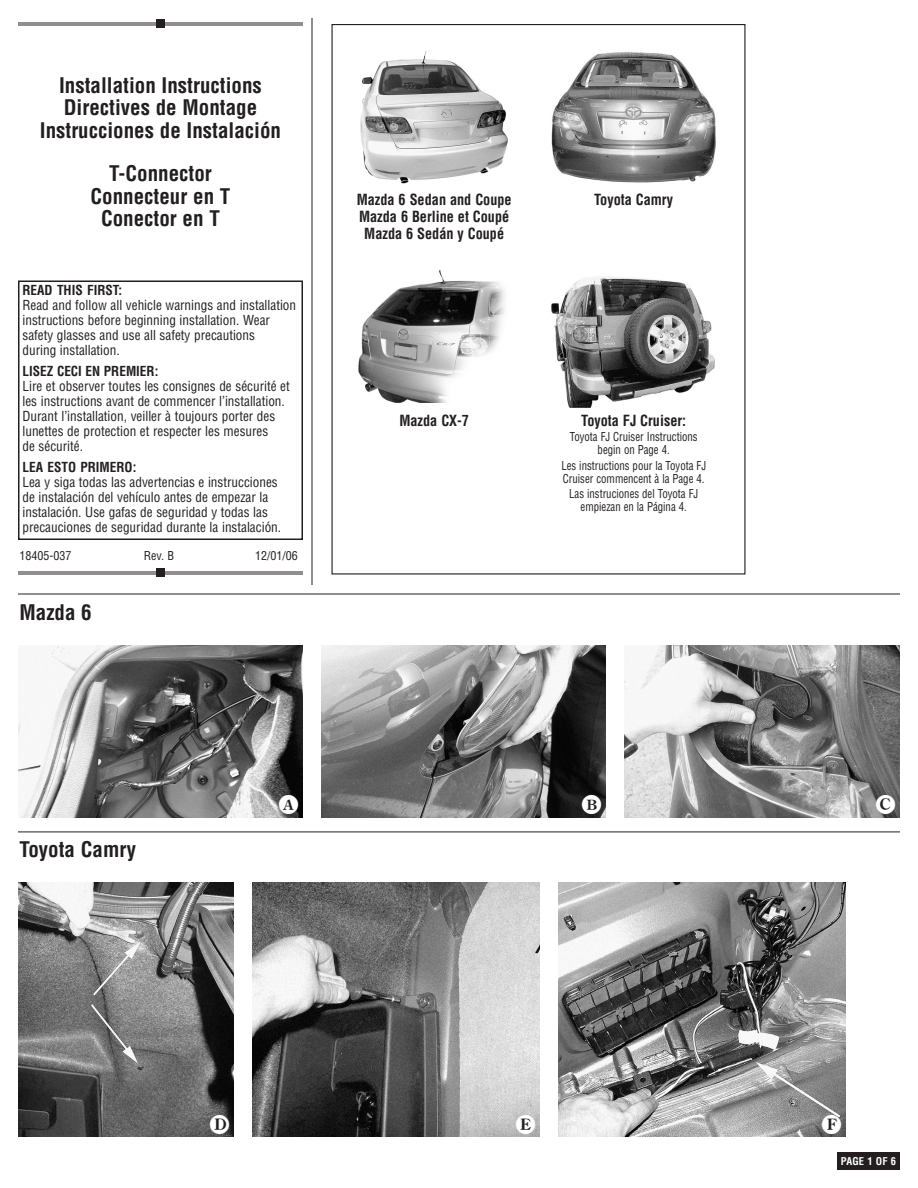
<style>
.page{position:relative;width:918px;height:1188px;background:#fff}
.page>*{position:absolute;margin:0;border:0;box-sizing:border-box;transform-origin:0 0}
.t1{font:condensed 51px "Helvetica";color:#231f20}
.t2{font:700 condensed 21px/22.5px "Helvetica";color:#231f20;text-align:center}
.t3{font:700 condensed 15px/17.2px "Helvetica";color:#231f20;text-align:center;scale:.95 1}
.t4{font:condensed 13.5px/15px "Helvetica";color:#231f20}
.t5{font:700 condensed 13.5px "Helvetica";color:#231f20}
.t6{font:condensed 12px/12.8px "Helvetica";color:#231f20;text-align:center;scale:.9 1}
.t7{font:condensed 12px "Helvetica";color:#231f20}
.t8{font:700 condensed 10.5px "Helvetica";letter-spacing:.015em;color:#fff}
</style>
<div class="page">
<hr style="left:312px;top:18px;width:1px;height:567px;background:#231f20">
<hr style="left:18px;top:22px;width:285px;height:1px;background:#231f20">
<hr style="left:18px;top:24px;width:285px;height:1px;background:#231f20">
<div style="left:156px;top:20px;width:9px;height:8px;background:#231f20"></div>
<hr style="left:18px;top:571px;width:285px;height:1px;background:#231f20">
<hr style="left:18px;top:573px;width:285px;height:1px;background:#231f20">
<div style="left:156px;top:568px;width:9px;height:10px;background:#231f20"></div>
<div style="left:18px;top:280px;width:285px;height:260px;border:2px solid #231f20"></div>
<hr style="left:18px;top:594px;width:882px;height:1px;background:#231f20">
<hr style="left:18px;top:832px;width:882px;height:1px;background:#231f20">
<img style="left:18px;top:645px;width:285px;height:173px">
<img style="left:321px;top:645px;width:285px;height:173px">
<img style="left:624px;top:645px;width:276px;height:173px">
<img style="left:18px;top:882px;width:216px;height:255px">
<img style="left:252px;top:882px;width:288px;height:255px">
<img style="left:558px;top:882px;width:288px;height:255px">
<div style="left:837px;top:1152px;width:63px;height:18px;background:#231f20"></div>
<img style="left:360px;top:51px;width:148px;height:133px">
<img style="left:358px;top:269px;width:147px;height:133px">
<img style="left:551px;top:52px;width:165px;height:131px">
<img style="left:551px;top:276px;width:164px;height:131px">
<svg style="left:279px;top:795px;width:19px;height:19px"></svg>
<svg style="left:582px;top:795px;width:19px;height:19px"></svg>
<svg style="left:210px;top:1114px;width:19px;height:20px"></svg>
<svg style="left:516px;top:1114px;width:19px;height:20px"></svg>
<svg style="left:822px;top:1114px;width:19px;height:20px"></svg>
<svg style="left:876px;top:795px;width:19px;height:19px"></svg>
<h2 class="t2" style="left:40px;top:76px;width:243px">Installation Instructions<br>Directives de Montage<br>Instrucciones de Instalación</h2>
<h2 class="t2" style="left:91px;top:164px;width:141px">T-Connector<br>Connecteur en T<br>Conector en T</h2>
<p class="t5" style="left:22px;top:285px;width:101px">READ THIS FIRST:</p>
<p class="t4" style="left:22px;top:299px;width:275px">Read and follow all vehicle warnings and installation instructions before beginning installation. Wear safety glasses and use all safety precautions<br>during installation.</p>
<p class="t5" style="left:22px;top:366px;width:137px">LISEZ CECI EN PREMIER:</p>
<p class="t4" style="left:22px;top:380px;width:269px">Lire et observer toutes les consignes de sécurité et les instructions avant de commencer l’installation.<br>Durant l’installation, veiller à toujours porter des lunettes de protection et respecter les mesures<br>de sécurité.</p>
<p class="t5" style="left:22px;top:462px;width:115px">LEA ESTO PRIMERO:</p>
<p class="t4" style="left:22px;top:476px;width:260px">Lea y siga todas las advertencias e instrucciones de instalación del vehículo antes de empezar la instalación. Use gafas de seguridad y todas las precauciones de seguridad durante la instalación.</p>
<p class="t7" style="left:20px;top:550px;width:53px">18405-037</p>
<p class="t7" style="left:144px;top:550px;width:32px">Rev. B</p>
<p class="t7" style="left:255px;top:550px;width:44px">12/01/06</p>
<h2 class="t2" style="left:20px;top:603px;width:74px">Mazda 6</h2>
<p class="t3" style="left:357px;top:192px;width:165px">Mazda 6 Sedan and Coupe<br>Mazda 6 Berline et Coupé<br>Mazda 6 Sedán y Coupé</p>
<p class="t3" style="left:594px;top:192px;width:85px">Toyota Camry</p>
<p class="t3" style="left:399px;top:413px;width:75px">Mazda CX-7</p>
<p class="t3" style="left:581px;top:413px;width:112px">Toyota FJ Cruiser:</p>
<p class="t6" style="left:570px;top:432px;width:144px">Toyota FJ Cruiser Instructions begin on Page 4.</p>
<p class="t6" style="left:561px;top:460px;width:162px;text-align:left">Les instructions pour la Toyota FJ<br>Cruiser commencent à la Page 4.</p>
<p class="t6" style="left:569px;top:489px;width:145px">Las instruciones del Toyota FJ empiezan en la Página 4.</p>
<h2 class="t2" style="left:20px;top:840px;width:118px">Toyota Camry</h2>
<h1 class="t1" style="left:279px;top:787px;width:18px">•</h1>
<h1 class="t1" style="left:582px;top:787px;width:18px">•</h1>
<h1 class="t1" style="left:876px;top:787px;width:18px">•</h1>
<h1 class="t1" style="left:210px;top:1107px;width:18px">•</h1>
<h1 class="t1" style="left:516px;top:1107px;width:18px">•</h1>
<h1 class="t1" style="left:822px;top:1107px;width:18px">•</h1>
<p class="t8" style="left:841px;top:1157px;width:57px">PAGE 1 OF 6</p>
</div>
